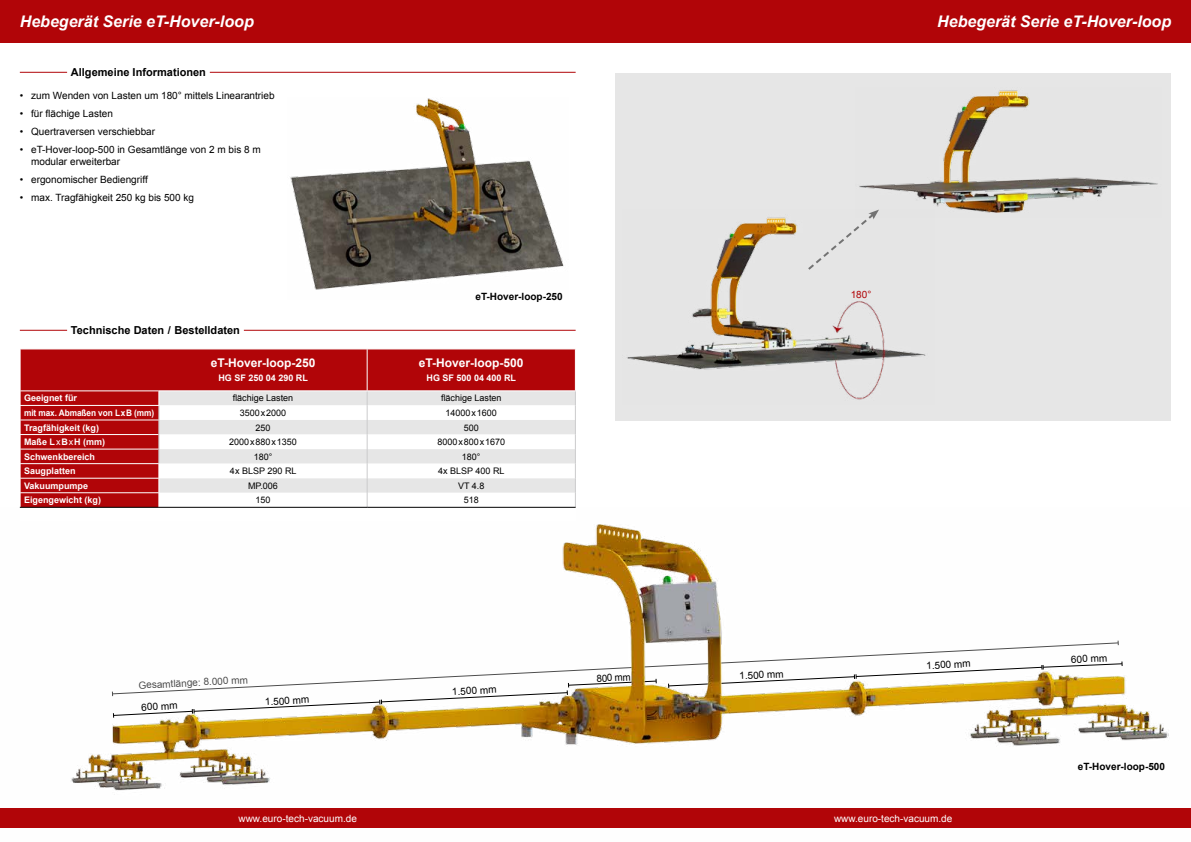
<style>
.page{position:relative;width:1191px;height:842px;background:#fff}
.page>*{position:absolute;margin:0;border:0;box-sizing:border-box;transform-origin:0 0}
.t1{font:italic 700 16px "Arial";color:#fff}
.t2{font:700 12px "Arial";color:#fff}
.t3{font:700 11px "Arial";color:#000}
.t4{font:10px/12px "Arial";color:#000}
.t5{font:10px "Arial";color:#fff}
.t6{font:700 10px "Arial";color:#000}
.t7{font:10px "Arial";color:#b10508}
.t8{font:9px "Arial";color:#000}
.t9{font:700 9px "Arial";color:#fff}
.t10{font:700 9px "Arial";color:#fff;scale:.92 1}
.s1{font-weight:400}
</style>
<div class="page">
<div style="left:615px;top:73px;width:556px;height:347px;background:#e6e6e6"></div>
<img style="left:290px;top:98px;width:274px;height:192px">
<img style="left:859px;top:90px;width:299px;height:123px">
<img style="left:627px;top:210px;width:308px;height:190px">
<svg style="left:806px;top:210px;width:73px;height:62px"></svg>
<img style="left:19px;top:507px;width:1150px;height:284px">
<svg style="left:112px;top:679px;width:545px;height:39px"></svg>
<svg style="left:667px;top:661px;width:456px;height:27px"></svg>
<div style="left:0;top:0;width:1191px;height:43px;background:#b10508"></div>
<div style="left:0;top:808px;width:1191px;height:20px;background:#b10508"></div>
<hr style="left:210px;top:72px;width:365px;height:1px;background:#b10508">
<hr style="left:20px;top:72px;width:47px;height:1px;background:#b10508">
<hr style="left:244px;top:330px;width:331px;height:1px;background:#b10508">
<hr style="left:20px;top:330px;width:47px;height:1px;background:#b10508">
<div style="left:20px;top:349px;width:555px;height:171px;background:#fff"></div>
<div style="left:21px;top:350px;width:554px;height:157px;background:#b10508"></div>
<div style="left:160px;top:392px;width:415px;height:13px;background:#e6e6e6"></div>
<svg style="left:160px;top:405px;width:415px;height:102px"></svg>
<hr style="left:20px;top:434px;width:139px;height:1px;background:#fff">
<hr style="left:20px;top:463px;width:139px;height:1px;background:#fff">
<hr style="left:20px;top:478px;width:139px;height:1px;background:#fff">
<hr style="left:20px;top:492px;width:139px;height:1px;background:#fff">
<hr style="left:20px;top:391px;width:139px;height:1px;background:#fff">
<hr style="left:159px;top:391px;width:208px;height:1px;background:#fff">
<hr style="left:20px;top:507px;width:139px;height:1px;background:#000">
<hr style="left:159px;top:507px;width:208px;height:1px;background:#000">
<hr style="left:367px;top:507px;width:208px;height:1px;background:#000">
<hr style="left:367px;top:349px;width:1px;height:42px;background:#fff">
<hr style="left:367px;top:391px;width:208px;height:1px;background:#fff">
<svg style="left:367px;top:391px;width:1px;height:116px"></svg>
<hr style="left:20px;top:449px;width:139px;height:1px;background:#fff">
<svg style="left:20px;top:391px;width:1px;height:116px"></svg>
<svg style="left:159px;top:392px;width:1px;height:115px"></svg>
<svg style="left:575px;top:391px;width:1px;height:116px"></svg>
<hr style="left:20px;top:405px;width:139px;height:1px;background:#fff">
<hr style="left:20px;top:420px;width:139px;height:1px;background:#fff">
<h1 class="t1" style="left:20px;top:11px;width:235px">Hebegerät Serie eT-Hover-loop</h1>
<h1 class="t1" style="left:937px;top:11px;width:235px">Hebegerät Serie eT-Hover-loop</h1>
<p class="t3" style="left:71px;top:65px;width:137px">Allgemeine Informationen</p>
<p class="t4" style="left:20px;top:90px;width:256px">• zum Wenden von Lasten um 180° mittels Linearantrieb</p>
<p class="t4" style="left:20px;top:108px;width:95px">• für flächige Lasten</p>
<p class="t4" style="left:20px;top:126px;width:137px">• Quertraversen verschiebbar</p>
<p class="t4" style="left:31px;top:144px;width:231px;text-indent:-11px">• eT-Hover-loop-500 in Gesamtlänge von 2 m bis 8 m modular erweiterbar</p>
<p class="t4" style="left:20px;top:174px;width:129px">• ergonomischer Bediengriff</p>
<p class="t4" style="left:20px;top:192px;width:176px">• max. Tragfähigkeit 250 kg bis 500 kg</p>
<p class="t3" style="left:71px;top:323px;width:171px">Technische Daten / Bestelldaten</p>
<p class="t2" style="left:211px;top:355px;width:106px">eT-Hover-loop-250</p>
<p class="t9" style="left:218px;top:372px;width:91px">HG SF 250 04 290 RL</p>
<p class="t6" style="left:475px;top:289px;width:89px">eT-Hover-loop-250</p>
<p class="t2" style="left:419px;top:355px;width:106px">eT-Hover-loop-500</p>
<p class="t9" style="left:426px;top:372px;width:91px">HG SF 500 04 400 RL</p>
<p class="t9" style="left:24px;top:392px;width:55px">Geeignet für</p>
<p class="t8" style="left:233px;top:392px;width:62px">flächige Lasten</p>
<p class="t8" style="left:441px;top:392px;width:62px">flächige Lasten</p>
<p class="t10" style="left:24px;top:407px;width:143px">mit max. Abmaßen von LxB (mm)</p>
<p class="t8" style="left:240px;top:407px;width:48px">3500x2000</p>
<p class="t8" style="left:445px;top:407px;width:53px">14000x1600</p>
<p class="t9" style="left:24px;top:421px;width:77px">Tragfähigkeit (kg)</p>
<p class="t8" style="left:255px;top:421px;width:17px">250</p>
<p class="t8" style="left:464px;top:421px;width:17px">500</p>
<p class="t9" style="left:24px;top:436px;width:83px">Maße L<span class="s1">x</span>B<span class="s1">x</span>H (mm)</p>
<p class="t8" style="left:229px;top:436px;width:69px">2000x880x1350</p>
<p class="t8" style="left:437px;top:436px;width:69px">8000x800x1670</p>
<p class="t9" style="left:24px;top:450px;width:73px">Schwenkbereich</p>
<p class="t8" style="left:254px;top:451px;width:20px">180°</p>
<p class="t8" style="left:462px;top:451px;width:20px">180°</p>
<p class="t9" style="left:24px;top:465px;width:53px">Saugplatten</p>
<p class="t8" style="left:230px;top:465px;width:68px">4x BLSP 290 RL</p>
<p class="t8" style="left:438px;top:465px;width:68px">4x BLSP 400 RL</p>
<p class="t9" style="left:24px;top:480px;width:66px">Vakuumpumpe</p>
<p class="t8" style="left:248px;top:480px;width:31px">MP.006</p>
<p class="t8" style="left:458px;top:480px;width:28px">VT 4.8</p>
<p class="t9" style="left:24px;top:494px;width:79px">Eigengewicht (kg)</p>
<p class="t8" style="left:255px;top:494px;width:17px">150</p>
<p class="t8" style="left:464px;top:494px;width:17px">518</p>
<p class="t4" style="left:138px;top:675px;width:111px;line-height:21.8px;rotate:-3deg">Gesamtlänge: 8.000 mm<br>600 mm</p>
<p class="t4" style="left:265px;top:696px;width:46px;rotate:-3deg">1.500 mm</p>
<p class="t4" style="left:452px;top:685px;width:46px;rotate:-3deg">1.500 mm</p>
<p class="t4" style="left:596px;top:672px;width:35px;rotate:-3deg">800 mm</p>
<p class="t4" style="left:739px;top:670px;width:46px;rotate:-3deg">1.500 mm</p>
<p class="t7" style="left:850px;top:288px;width:22px">180°</p>
<p class="t4" style="left:926px;top:660px;width:46px;rotate:-3deg">1.500 mm</p>
<p class="t5" style="left:238px;top:811px;width:120px">www.euro-tech-vacuum.de</p>
<p class="t5" style="left:834px;top:811px;width:120px">www.euro-tech-vacuum.de</p>
<p class="t4" style="left:1070px;top:654px;width:38px;rotate:-3deg">600 mm</p>
<p class="t6" style="left:1077px;top:760px;width:89px">eT-Hover-loop-500</p>
</div>
